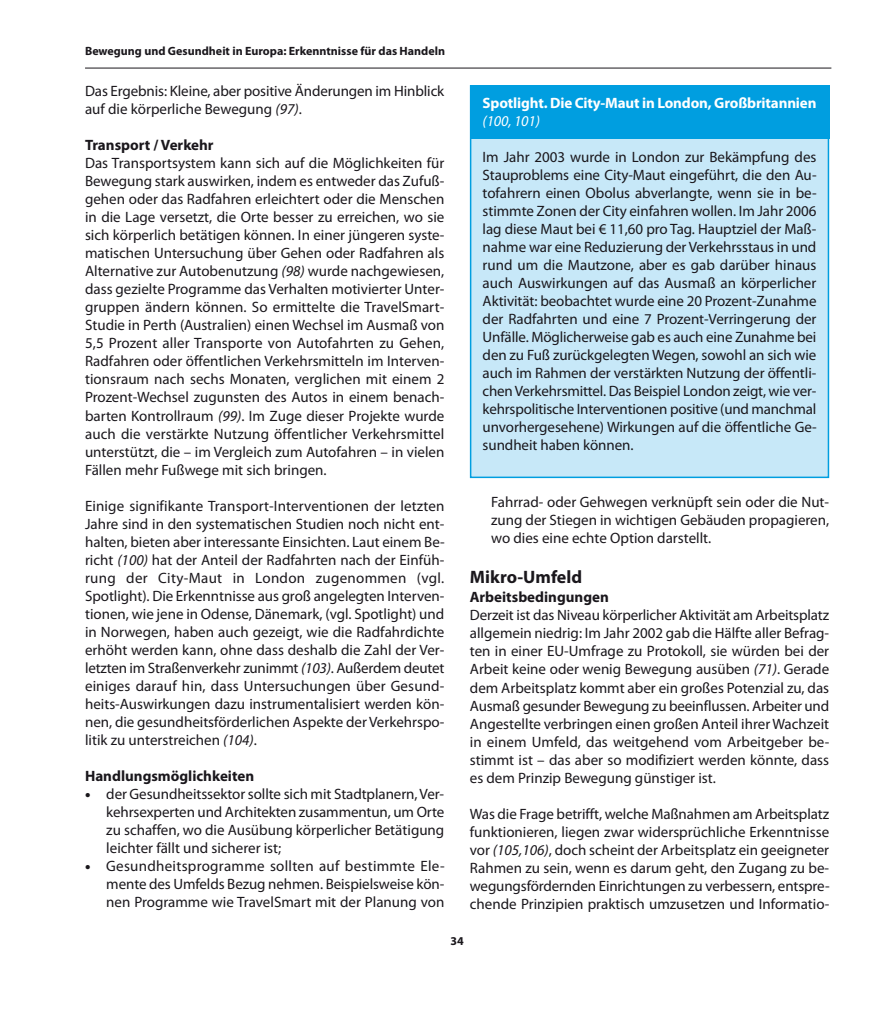
<style>
.page{position:relative;width:893px;height:1021px;background:#fff}
.page>*{position:absolute;margin:0;border:0;box-sizing:border-box;transform-origin:0 0}
.t1{font:700 18px "Myriad Pro";color:#1a171c}
.t2{font:15px/18px "Myriad Pro";color:#1a171c;text-align:justify}
.t3{font:700 15px "Myriad Pro";color:#1a171c}
.t4{font:700 15px "Myriad Pro";letter-spacing:-.01em;color:#fff}
.t5{font:italic 15px "Myriad Pro";letter-spacing:-.01em;color:#fff}
.t6{font:700 12px "Myriad Pro";color:#1a171c}
.s1{font-style:italic}
.s2{font-weight:900}
</style>
<div class="page">
<hr style="left:85px;top:68px;width:746px;height:1px;background:#1a171c">
<div style="left:471px;top:87px;width:357px;height:389px;background:#c7e8f8"></div>
<div style="left:470px;top:85px;width:359px;height:393px;border:2px solid #009ee0"></div>
<div style="left:470px;top:85px;width:359px;height:54px;background:#009ee0"></div>
<p class="t6" style="left:85px;top:47px;width:362px">Bewegung und Gesundheit in Europa: Erkenntnisse für das Handeln</p>
<p class="t2" style="left:85px;top:84px;width:361px">Das Ergebnis: Kleine, aber positive Änderungen im Hinblick auf die körperliche Bewegung <span class="s1">(97)</span>.</p>
<p class="t3" style="left:85px;top:140px;width:130px">Transport / Verkehr</p>
<p class="t2" style="left:85px;top:156px;width:361px">Das Transportsystem kann sich auf die Möglichkeiten für Bewegung stark auswirken, indem es entweder das Zufuß&shy;gehen oder das Radfahren erleichtert oder die Menschen in die Lage versetzt, die Orte besser zu erreichen, wo sie sich körperlich betätigen können. In einer jüngeren syste&shy;matischen Untersuchung über Gehen oder Radfahren als Alternative zur Autobenutzung <span class="s1">(98)</span> wurde nachgewiesen, dass gezielte Programme das Verhalten motivierter Unter&shy;gruppen ändern können. So ermittelte die TravelSmart-Studie in Perth (Australien) einen Wechsel im Ausmaß von 5,5 Prozent aller Transporte von Autofahrten zu Gehen, Radfahren oder öffentlichen Verkehrsmitteln im Interven&shy;tionsraum nach sechs Monaten, verglichen mit einem 2<br>Prozent-Wechsel zugunsten des Autos in einem benach&shy;barten Kontrollraum <span class="s1">(99)</span>. Im Zuge dieser Projekte wurde auch die verstärkte Nutzung öffentlicher Verkehrsmittel unterstützt, die – im Vergleich zum Autofahren – in vielen Fällen mehr Fußwege mit sich bringen.</p>
<p class="t2" style="left:85px;top:498px;width:361px">Einige signifikante Transport-Interventionen der letzten Jahre sind in den systematischen Studien noch nicht ent&shy;halten, bieten aber interessante Einsichten. Laut einem Be&shy;richt <span class="s1">(100)</span> hat der Anteil der Radfahrten nach der Einfüh&shy;rung der City-Maut in London zugenommen (vgl.<br>Spotlight). Die Erkenntnisse aus groß angelegten Interven&shy;tionen, wie jene in Odense, Dänemark, (vgl. Spotlight) und in Norwegen, haben auch gezeigt, wie die Radfahrdichte erhöht werden kann, ohne dass deshalb die Zahl der Ver&shy;letzten im Straßenverkehr zunimmt <span class="s1">(103)</span>. Außerdem deutet einiges darauf hin, dass Untersuchungen über Gesund&shy;heits-Auswirkungen dazu instrumentalisiert werden kön&shy;nen, die gesundheitsförderlichen Aspekte der Verkehrspo&shy;litik zu unterstreichen <span class="s1">(104)</span>.</p>
<p class="t3" style="left:85px;top:770px;width:171px">Handlungsmöglichkeiten</p>
<p class="t2" style="left:106px;top:786px;width:340px;text-indent:-21px"><span class="s2">•</span> der Gesundheitssektor sollte sich mit Stadtplanern, Ver&shy;kehrsexperten und Architekten zusammentun, um Orte zu schaffen, wo die Ausübung körperlicher Betätigung leichter fällt und sicherer ist;</p>
<p class="t2" style="left:106px;top:858px;width:340px;text-indent:-21px"><span class="s2">•</span> Gesundheitsprogramme sollten auf bestimmte Ele&shy;mente des Umfelds Bezug nehmen. Beispielsweise kön&shy;nen Programme wie TravelSmart mit der Planung von</p>
<p class="t4" style="left:483px;top:97px;width:335px">Spotlight. Die City-Maut in London, Großbritannien</p>
<p class="t5" style="left:483px;top:115px;width:59px">(100, 101)</p>
<p class="t2" style="left:483px;top:149px;width:336px">Im Jahr 2003 wurde in London zur Bekämpfung des Stauproblems eine City-Maut eingeführt, die den Au&shy;tofahrern einen Obolus abverlangte, wenn sie in be&shy;stimmte Zonen der City einfahren wollen. Im Jahr 2006 lag diese Maut bei € 11,60 pro Tag. Hauptziel der Maß&shy;nahme war eine Reduzierung der Verkehrsstaus in und rund um die Mautzone, aber es gab darüber hinaus auch Auswirkungen auf das Ausmaß an körperlicher Aktivität: beobachtet wurde eine 20 Prozent-Zunahme der Radfahrten und eine 7 Prozent-Verringerung der Unfälle. Möglicherweise gab es auch eine Zunahme bei den zu Fuß zurückgelegten Wegen, sowohl an sich wie auch im Rahmen der verstärkten Nutzung der öffentli&shy;chen Verkehrsmittel. Das Beispiel London zeigt, wie ver&shy;kehrspolitische Interventionen positive (und manchmal unvorhergesehene) Wirkungen auf die öffentliche Ge&shy;sundheit haben können.</p>
<p class="t2" style="left:491px;top:494px;width:340px">Fahrrad- oder Gehwegen verknüpft sein oder die Nut&shy;zung der Stiegen in wichtigen Gebäuden propagieren, wo dies eine echte Option darstellt.</p>
<p class="t1" style="left:470px;top:570px;width:114px">Mikro-Umfeld</p>
<p class="t3" style="left:470px;top:592px;width:141px">Arbeitsbedingungen</p>
<p class="t2" style="left:470px;top:607px;width:361px">Derzeit ist das Niveau körperlicher Aktivität am Arbeitsplatz allgemein niedrig: Im Jahr 2002 gab die Hälfte aller Befrag&shy;ten in einer EU-Umfrage zu Protokoll, sie würden bei der Arbeit keine oder wenig Bewegung ausüben <span class="s1">(71)</span>. Gerade dem Arbeitsplatz kommt aber ein großes Potenzial zu, das Ausmaß gesunder Bewegung zu beeinflussen. Arbeiter und Angestellte verbringen einen großen Anteil ihrer Wachzeit in einem Umfeld, das weitgehend vom Arbeitgeber be&shy;stimmt ist – das aber so modifiziert werden könnte, dass es dem Prinzip Bewegung günstiger ist.</p>
<p class="t2" style="left:470px;top:805px;width:361px">Was die Frage betrifft, welche Maßnahmen am Arbeitsplatz funktionieren, liegen zwar widersprüchliche Erkenntnisse vor <span class="s1">(105,106)</span>, doch scheint der Arbeitsplatz ein geeigneter Rahmen zu sein, wenn es darum geht, den Zugang zu be&shy;wegungsfördernden Einrichtungen zu verbessern, entspre&shy;chende Prinzipien praktisch umzusetzen und Informatio-</p>
<p class="t6" style="left:450px;top:936px;width:15px">34</p>
</div>
